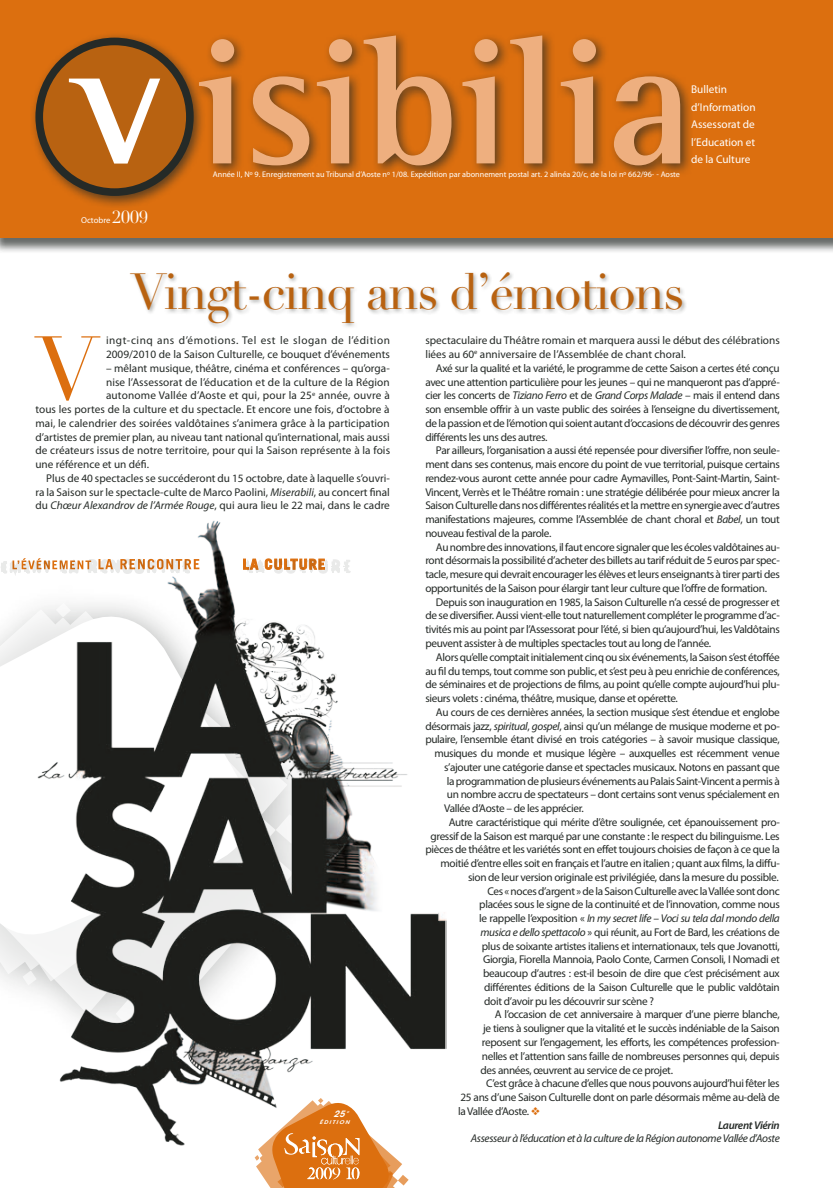
<style>
.page{position:relative;width:833px;height:1188px;background:#fff}
.page>*{position:absolute;margin:0;border:0;box-sizing:border-box;transform-origin:0 0}
.t1{font:88.5px "Didot LT Std";color:#dc6f0f}
.t2{font:50px "Didot LT Std";letter-spacing:-.03em;color:#b86211}
.t3{font:11.25px/13.8px "Myriad Pro";letter-spacing:-.03em;color:#252a27;text-align:justify}
.t4{font:11.25px/13.8px "Myriad Pro";color:#252a27}
.t5{font:11.25px "Myriad Pro";letter-spacing:.005em;color:#252a27}
.t6{font:italic 11.25px "Myriad Pro";letter-spacing:-.03em;color:#252a27}
.t7{font:11.25px "Myriad Pro";letter-spacing:-.005em;color:#252a27}
.t8{font:11.25px/17.5px "Myriad Pro";color:#fff}
.t9{font:11.25px "Myriad Pro";letter-spacing:.01em;color:#252a27}
.t10{font:11.25px "Myriad Pro";letter-spacing:.015em;color:#252a27}
.t11{font:italic 600 11.25px "Myriad Pro";letter-spacing:-.03em;color:#252a27}
.t12{font:italic 600 8.75px "ITC Avant Garde Std";color:#fff}
.t13{font:8.62px "Myriad Pro";color:#fff}
.t14{font:8.12px "Myriad Pro";color:#fff}
.t15{font:italic 600 5px "ITC Avant Garde Std";color:#fff;scale:1.11 1}
.t16{font:italic 500 3.5px "ITC Avant Garde Std";color:#fff}
.s1{font-family:"Didot LT Std";font-size:17.25px}
.s2{font-style:italic}
.s3{font-style:normal}
.s4{color:#dc6f0f}
</style>
<div class="page">
<div style="left:0;top:0;width:833px;height:254px;background:#252a27;opacity:.7"></div>
<div style="left:0;top:0;width:833px;height:237px;background:#dc6f0f"></div>
<div style="left:29px;top:29px;width:664px;height:179px;background:#252a27;opacity:.7"></div>
<div style="left:39px;top:41px;width:151px;height:151px;background:#b86211;border-radius:50%"></div>
<div style="left:35px;top:38px;width:159px;height:158px;border:8px solid #252a27;border-radius:50%"></div>
<svg style="left:69px;top:79px;width:91px;height:84px"></svg>
<svg style="left:199px;top:35px;width:481px;height:130px"></svg>
<div style="left:129px;top:270px;width:559px;height:59px;background:#252a27;opacity:.35"></div>
<svg style="left:255px;top:1159px;width:153px;height:28px;background:#e49047"></svg>
<img style="left:0;top:521px;width:446px;height:638px">
<p class="t13" style="left:81px;top:216px;width:69px">Octobre <span class="s1">2009</span></p>
<p class="t14" style="left:213px;top:170px;width:468px">Année II, Nº 9. Enregistrement au Tribunal d’Aoste nº 1/08. Expédition par abonnement postal art. 2 alinéa 20/c, de la loi nº 662/96- - Aoste</p>
<p class="t8" style="left:691px;top:81px;width:66px">Bulletin d’Information<br>Assessorat de l’Education et de la Culture</p>
<h2 class="t2" style="left:131px;top:262px;width:555px">Vingt-cinq ans d’émotions</h2>
<h1 class="t1" style="left:35px;top:316px;width:65px">V</h1>
<p class="t4" style="left:106px;top:334px;width:285px">ingt-cinq ans d’émotions. Tel est le slogan de l’édition<br>2009/2010 de la Saison Culturelle, ce bouquet d’événements</p>
<p class="t4" style="left:106px;top:361px;width:285px">– mêlant musique, théâtre, cinéma et conférences – qu’orga-</p>
<p class="t9" style="left:106px;top:375px;width:285px">nise l’Assessorat de l’éducation et de la culture de la Région</p>
<p class="t10" style="left:106px;top:389px;width:285px">autonome Vallée d’Aoste et qui, pour la 25<sup>e</sup> année, ouvre à</p>
<p class="t5" style="left:35px;top:403px;width:356px">tous les portes de la culture et du spectacle. Et encore une fois, d’octobre à</p>
<p class="t5" style="left:35px;top:417px;width:356px">mai, le calendrier des soirées valdôtaines s’animera grâce à la participation</p>
<p class="t7" style="left:35px;top:430px;width:356px">d’artistes de premier plan, au niveau tant national qu’international, mais aussi</p>
<p class="t5" style="left:35px;top:444px;width:356px">de créateurs issus de notre territoire, pour qui la Saison représente à la fois</p>
<p class="t4" style="left:35px;top:457px;width:115px">une référence et un défi.</p>
<p class="t4" style="left:46px;top:471px;width:345px">Plus de 40 spectacles se succéderont du 15 octobre, date à laquelle s’ouvri-</p>
<p class="t4" style="left:35px;top:485px;width:356px">ra la Saison sur le spectacle-culte de Marco Paolini, <span class="s2">Miserabili</span>, au concert final</p>
<p class="t4" style="left:35px;top:499px;width:356px">du <span class="s2">Chœur Alexandrov de l’Armée Rouge</span>, qui aura lieu le 22 mai, dans le cadre</p>
<p class="t12" style="left:333px;top:1107px;width:16px">25</p>
<p class="t16" style="left:347px;top:1108px;width:5px">e</p>
<p class="t15" style="left:320px;top:1118px;width:30px">ÉDITION</p>
<p class="t4" style="left:425px;top:334px;width:356px">spectaculaire du Théâtre romain et marquera aussi le début des célébrations liées au 60<sup>e</sup> anniversaire de l’Assemblée de chant choral.</p>
<p class="t3" style="left:425px;top:361px;width:356px;text-indent:11px">Axé sur la qualité et la variété, le programme de cette Saison a certes été conçu avec une attention particulière pour les jeunes – qui ne manqueront pas d’appré&shy;cier les concerts de <span class="s2">Tiziano Ferro</span> et de <span class="s2">Grand Corps Malade</span> – mais il entend dans son ensemble offrir à un vaste public des soirées à l’enseigne du divertissement, de la passion et de l’émotion qui soient autant d’occasions de découvrir des genres différents les uns des autres.</p>
<p class="t3" style="left:425px;top:444px;width:356px;text-indent:11px">Par ailleurs, l’organisation a aussi été repensée pour diversifier l’offre, non seule&shy;ment dans ses contenus, mais encore du point de vue territorial, puisque certains rendez-vous auront cette année pour cadre Aymavilles, Pont-Saint-Martin, Saint-Vincent, Verrès et le Théâtre romain : une stratégie délibérée pour mieux ancrer la Saison Culturelle dans nos différentes réalités et la mettre en synergie avec d’autres manifestations majeures, comme l’Assemblée de chant choral et <span class="s2">Babel</span>, un tout nouveau festival de la parole.</p>
<p class="t3" style="left:425px;top:540px;width:356px;text-indent:11px">Au nombre des innovations, il faut encore signaler que les écoles valdôtaines au&shy;ront désormais la possibilité d’acheter des billets au tarif réduit de 5 euros par spec&shy;tacle, mesure qui devrait encourager les élèves et leurs enseignants à tirer parti des opportunités de la Saison pour élargir tant leur culture que l’offre de formation.</p>
<p class="t3" style="left:425px;top:595px;width:356px;text-indent:11px">Depuis son inauguration en 1985, la Saison Culturelle n’a cessé de progresser et de se diversifier. Aussi vient-elle tout naturellement compléter le programme d’ac&shy;tivités mis au point par l’Assessorat pour l’été, si bien qu’aujourd’hui, les Valdôtains peuvent assister à de multiples spectacles tout au long de l’année.</p>
<p class="t3" style="left:425px;top:650px;width:356px;text-indent:11px">Alors qu’elle comptait initialement cinq ou six événements, la Saison s’est étoffée au fil du temps, tout comme son public, et s’est peu à peu enrichie de conférences, de séminaires et de projections de films, au point qu’elle compte aujourd’hui plu&shy;sieurs volets : cinéma, théâtre, musique, danse et opérette.</p>
<p class="t3" style="left:436px;top:705px;width:345px">Au cours de ces dernières années, la section musique s’est étendue et englobe</p>
<p class="t3" style="left:425px;top:719px;width:356px">désormais jazz, <span class="s2">spiritual</span>, <span class="s2">gospel</span>, ainsi qu’un mélange de musique moderne et po-</p>
<p class="t3" style="left:425px;top:732px;width:356px">pulaire, l’ensemble étant divisé en trois catégories – à savoir musique classique,</p>
<p class="t3" style="left:434px;top:746px;width:347px">musiques du monde et musique légère – auxquelles est récemment venue</p>
<p class="t3" style="left:444px;top:760px;width:337px">s’ajouter une catégorie danse et spectacles musicaux. Notons en passant que</p>
<p class="t3" style="left:447px;top:774px;width:334px">la programmation de plusieurs événements au Palais Saint-Vincent a permis à</p>
<p class="t3" style="left:447px;top:787px;width:334px">un nombre accru de spectateurs – dont certains sont venus spécialement en</p>
<p class="t3" style="left:444px;top:801px;width:141px">Vallée d’Aoste – de les apprécier.</p>
<p class="t3" style="left:449px;top:815px;width:332px">Autre caractéristique qui mérite d’être soulignée, cet épanouissement pro-</p>
<p class="t3" style="left:430px;top:829px;width:351px">gressif de la Saison est marqué par une constante : le respect du bilinguisme. Les</p>
<p class="t3" style="left:425px;top:842px;width:356px">pièces de théâtre et les variétés sont en effet toujours choisies de façon à ce que la</p>
<p class="t3" style="left:440px;top:856px;width:341px">moitié d’entre elles soit en français et l’autre en italien ; quant aux films, la diffu-</p>
<p class="t3" style="left:468px;top:870px;width:312px">sion de leur version originale est privilégiée, dans la mesure du possible.</p>
<p class="t3" style="left:487px;top:883px;width:294px">Ces «noces d’argent » de la Saison Culturelle avec la Vallée sont donc</p>
<p class="t3" style="left:479px;top:897px;width:302px">placées sous le signe de la continuité et de l’innovation, comme nous</p>
<p class="t6" style="left:479px;top:912px;width:302px"><span class="s3">le rappelle l’exposition «</span> In my secret life – Voci su tela dal mondo della</p>
<p class="t3" style="left:480px;top:925px;width:301px"><span class="s2">musica e dello spettacolo</span> » qui réunit, au Fort de Bard, les créations de</p>
<p class="t3" style="left:482px;top:938px;width:299px">plus de soixante artistes italiens et internationaux, tels que Jovanotti,</p>
<p class="t3" style="left:483px;top:952px;width:298px">Giorgia, Fiorella Mannoia, Paolo Conte, Carmen Consoli, I Nomadi et</p>
<p class="t3" style="left:483px;top:966px;width:298px">beaucoup d’autres : est-il besoin de dire que c’est précisément aux</p>
<p class="t3" style="left:484px;top:980px;width:297px">différentes éditions de la Saison Culturelle que le public valdôtain</p>
<p class="t3" style="left:484px;top:993px;width:171px">doit d’avoir pu les découvrir sur scène ?</p>
<p class="t3" style="left:495px;top:1007px;width:286px">A l’occasion de cet anniversaire à marquer d’une pierre blanche,</p>
<p class="t3" style="left:483px;top:1021px;width:298px">je tiens à souligner que la vitalité et le succès indéniable de la Saison</p>
<p class="t3" style="left:482px;top:1035px;width:299px">reposent sur l’engagement, les efforts, les compétences profession-</p>
<p class="t3" style="left:482px;top:1048px;width:299px">nelles et l’attention sans faille de nombreuses personnes qui, depuis</p>
<p class="t3" style="left:480px;top:1062px;width:194px">des années, œuvrent au service de ce projet.</p>
<p class="t3" style="left:486px;top:1076px;width:295px">C’est grâce à chacune d’elles que nous pouvons aujourd’hui fêter les</p>
<p class="t3" style="left:460px;top:1090px;width:321px">25 ans d’une Saison Culturelle dont on parle désormais même au-delà de</p>
<p class="t3" style="left:458px;top:1103px;width:83px">la Vallée d’Aoste. <span class="s4">❖</span></p>
<p class="t11" style="left:718px;top:1118px;width:63px">Laurent Viérin</p>
<p class="t6" style="left:471px;top:1132px;width:310px">Assesseur à l’éducation et à la culture de la Région autonome Vallée d’Aoste</p>
</div>
